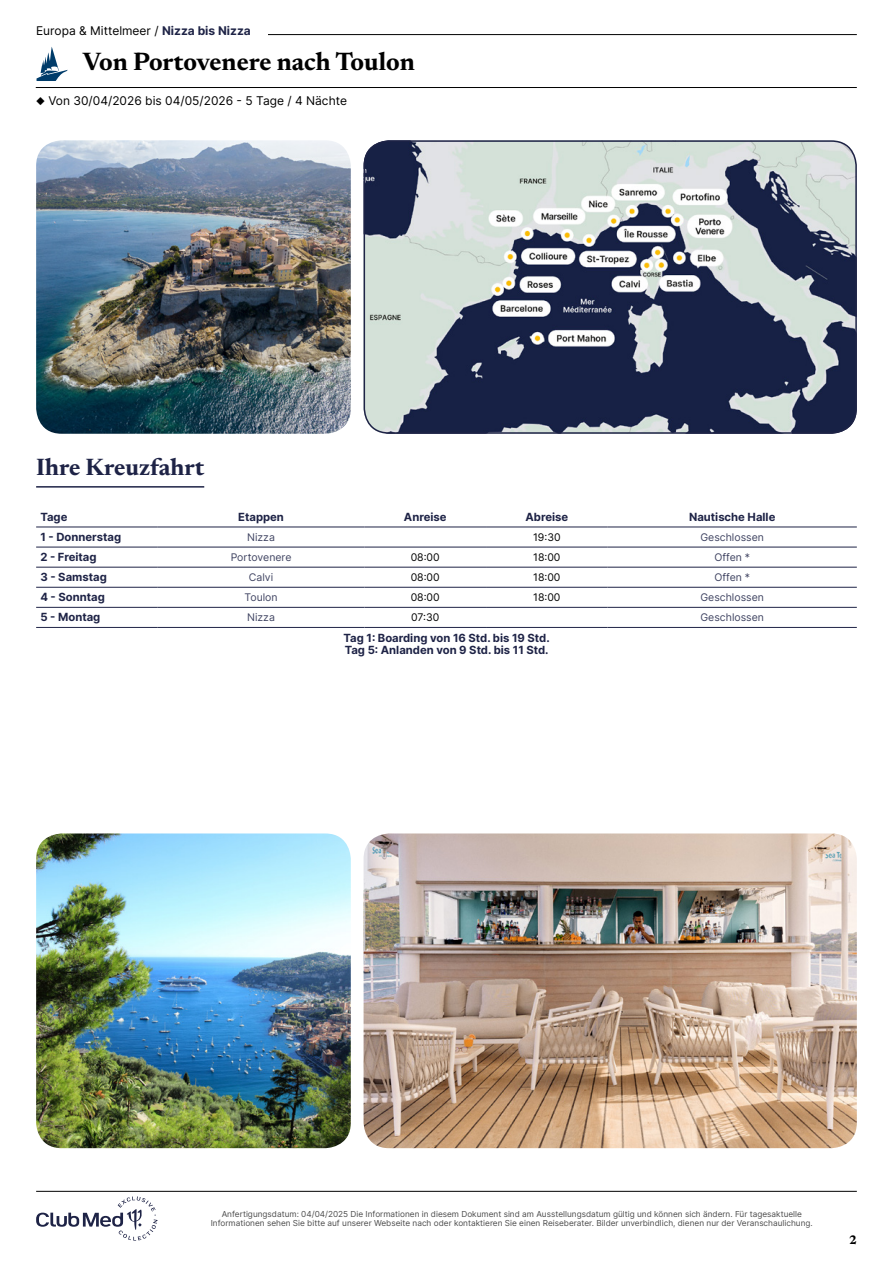
<style>
.page{position:relative;width:893px;height:1263px;background:#fff}
.page>*{position:absolute;margin:0;border:0;box-sizing:border-box;transform-origin:0 0}
.t1{font:700 25.5px "Newsreader 24 pt";color:#000}
.t2{font:700 24px "Newsreader 24 pt";color:#1e2346}
.t3{font:700 12.6px "Newsreader 24 pt";color:#000}
.t4{font:12px "Inter";color:#000}
.t5{font:700 11.25px/12px "Inter";color:#1e2346}
.t6{font:10.5px "Inter";color:#404462}
.t7{font:10.5px "Inter";color:#000}
.t8{font:8.25px/9px "Inter";color:#4d4d4d;text-align:center}
.s1{font-weight:700;color:#1e2346}
</style>
<div class="page">
<hr style="left:107px;top:34px;width:750px;height:1px;background:#000">
<hr style="left:36px;top:87px;width:821px;height:1px;background:#000">
<svg style="left:36px;top:47px;width:32px;height:34px"></svg>
<div style="left:36px;top:26px;width:232px;height:17px;background:#fff"></div>
<img style="left:364px;top:833px;width:493px;height:315px">
<hr style="left:36px;top:527px;width:122px;height:1px;background:#1e2346">
<hr style="left:158px;top:527px;width:206px;height:1px;background:#1e2346">
<hr style="left:364px;top:527px;width:122px;height:1px;background:#1e2346">
<hr style="left:486px;top:527px;width:122px;height:1px;background:#1e2346">
<hr style="left:608px;top:527px;width:249px;height:1px;background:#1e2346">
<hr style="left:36px;top:547px;width:122px;height:1px;background:#1e2346">
<hr style="left:158px;top:547px;width:206px;height:1px;background:#1e2346">
<hr style="left:364px;top:547px;width:122px;height:1px;background:#1e2346">
<hr style="left:486px;top:547px;width:122px;height:1px;background:#1e2346">
<hr style="left:608px;top:547px;width:249px;height:1px;background:#1e2346">
<hr style="left:36px;top:567px;width:122px;height:1px;background:#1e2346">
<hr style="left:158px;top:567px;width:206px;height:1px;background:#1e2346">
<hr style="left:364px;top:567px;width:122px;height:1px;background:#1e2346">
<hr style="left:486px;top:567px;width:122px;height:1px;background:#1e2346">
<hr style="left:608px;top:567px;width:249px;height:1px;background:#1e2346">
<hr style="left:36px;top:587px;width:122px;height:1px;background:#1e2346">
<hr style="left:158px;top:587px;width:206px;height:1px;background:#1e2346">
<hr style="left:364px;top:587px;width:122px;height:1px;background:#1e2346">
<hr style="left:486px;top:587px;width:122px;height:1px;background:#1e2346">
<hr style="left:608px;top:587px;width:249px;height:1px;background:#1e2346">
<hr style="left:36px;top:607px;width:122px;height:1px;background:#1e2346">
<hr style="left:36px;top:627px;width:122px;height:1px;background:#1e2346">
<hr style="left:158px;top:607px;width:206px;height:1px;background:#1e2346">
<hr style="left:158px;top:627px;width:206px;height:1px;background:#1e2346">
<hr style="left:364px;top:607px;width:122px;height:1px;background:#1e2346">
<hr style="left:364px;top:627px;width:122px;height:1px;background:#1e2346">
<hr style="left:486px;top:607px;width:122px;height:1px;background:#1e2346">
<hr style="left:486px;top:627px;width:122px;height:1px;background:#1e2346">
<hr style="left:608px;top:607px;width:249px;height:1px;background:#1e2346">
<hr style="left:608px;top:627px;width:249px;height:1px;background:#1e2346">
<img style="left:364px;top:140px;width:493px;height:294px">
<div style="left:364px;top:140px;width:493px;height:294px;border:2px solid #1e2346;border-radius:25px"></div>
<img style="left:36px;top:140px;width:315px;height:294px">
<img style="left:36px;top:833px;width:315px;height:315px">
<hr style="left:36px;top:486px;width:168px;height:2px;background:#1e2346">
<svg style="left:36px;top:1196px;width:122px;height:44px"></svg>
<hr style="left:36px;top:1191px;width:821px;height:1px;background:#000">
<h3 class="t4" style="left:36px;top:22px;width:216px">Europa &amp; Mittelmeer / <span class="s1">Nizza bis Nizza</span></h3>
<h1 class="t1" style="left:83px;top:43px;width:333px">Von Portovenere nach Toulon</h1>
<h3 class="t4" style="left:36px;top:92px;width:312px">◆ Von 30/04/2026 bis 04/05/2026 - 5 Tage / 4 Nächte</h3>
<h2 class="t2" style="left:36px;top:450px;width:170px">Ihre Kreuzfahrt</h2>
<h3 class="t5" style="left:40px;top:510px;width:29px">Tage</h3>
<h3 class="t5" style="left:238px;top:510px;width:47px">Etappen</h3>
<h3 class="t5" style="left:404px;top:510px;width:44px">Anreise</h3>
<h3 class="t5" style="left:525px;top:510px;width:44px">Abreise</h3>
<h3 class="t5" style="left:689px;top:510px;width:88px">Nautische Halle</h3>
<h3 class="t5" style="left:40px;top:531px;width:82px">1 - Donnerstag</h3>
<p class="t6" style="left:247px;top:529px;width:29px">Nizza</p>
<p class="t7" style="left:533px;top:529px;width:29px">19:30</p>
<p class="t6" style="left:700px;top:529px;width:65px">Geschlossen</p>
<h3 class="t5" style="left:40px;top:551px;width:58px">2 - Freitag</h3>
<p class="t6" style="left:231px;top:549px;width:62px">Portovenere</p>
<p class="t7" style="left:411px;top:549px;width:31px">08:00</p>
<p class="t7" style="left:533px;top:549px;width:29px">18:00</p>
<p class="t6" style="left:714px;top:549px;width:37px">Offen *</p>
<h3 class="t5" style="left:40px;top:571px;width:68px">3 - Samstag</h3>
<p class="t6" style="left:249px;top:570px;width:26px">Calvi</p>
<p class="t7" style="left:411px;top:570px;width:31px">08:00</p>
<p class="t7" style="left:533px;top:570px;width:29px">18:00</p>
<p class="t6" style="left:714px;top:570px;width:37px">Offen *</p>
<h3 class="t5" style="left:40px;top:591px;width:66px">4 - Sonntag</h3>
<p class="t6" style="left:244px;top:590px;width:35px">Toulon</p>
<p class="t7" style="left:411px;top:590px;width:31px">08:00</p>
<p class="t7" style="left:533px;top:590px;width:29px">18:00</p>
<p class="t6" style="left:700px;top:590px;width:65px">Geschlossen</p>
<h3 class="t5" style="left:40px;top:611px;width:61px">5 - Montag</h3>
<p class="t6" style="left:247px;top:610px;width:29px">Nizza</p>
<p class="t7" style="left:411px;top:610px;width:30px">07:30</p>
<p class="t6" style="left:700px;top:610px;width:65px">Geschlossen</p>
<h3 class="t5" style="left:344px;top:631px;width:208px">Tag 1: Boarding von 16 Std. bis 19 Std.<br>Tag 5: Anlanden von 9 Std. bis 11 Std.</h3>
<p class="t8" style="left:211px;top:1209px;width:604px">Anfertigungsdatum: 04/04/2025 Die Informationen in diesem Dokument sind am Ausstellungsdatum gültig und können sich ändern. Für tagesaktuelle<br>Informationen sehen Sie bitte auf unserer Webseite nach oder kontaktieren Sie einen Reiseberater. Bilder unverbindlich, dienen nur der Veranschaulichung.</p>
<h3 class="t3" style="left:849px;top:1230px;width:9px">2</h3>
</div>
